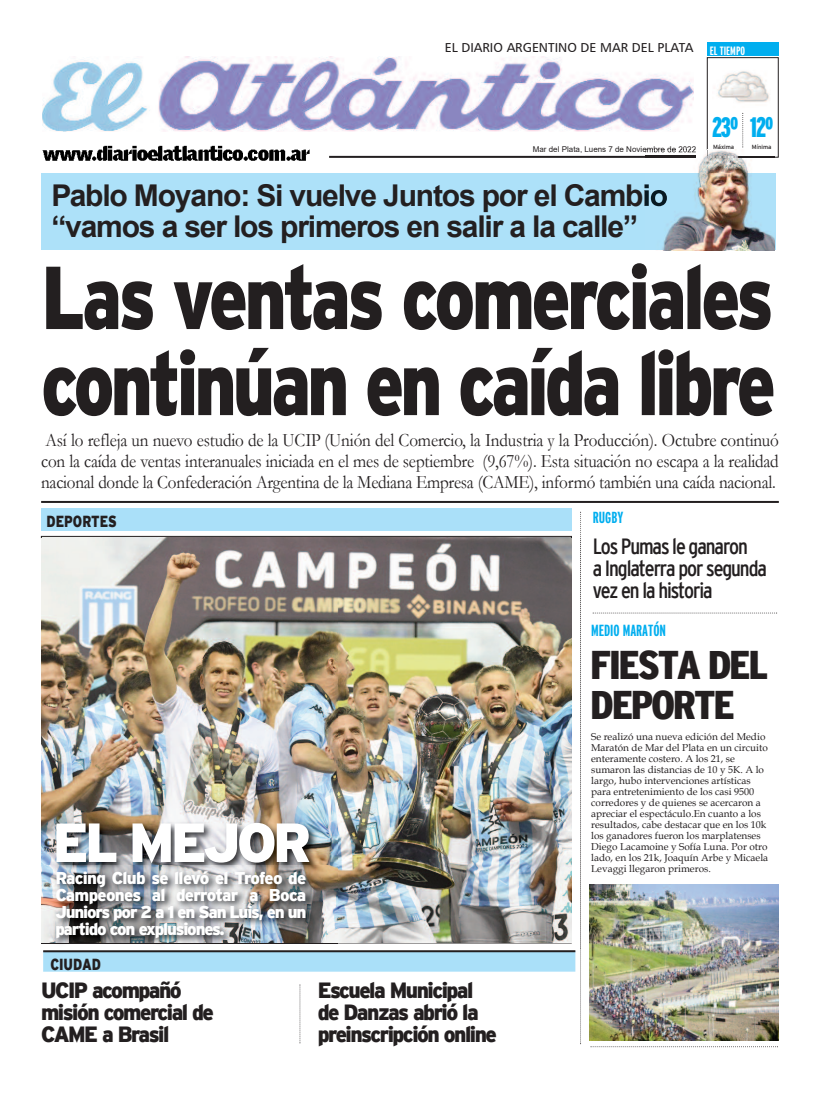
<style>
.page{position:relative;width:820px;height:1095px;background:#fff}
.page>*{position:absolute;margin:0;border:0;box-sizing:border-box;transform-origin:0 0}
.t1{font:900 89px/86px "Interstate";letter-spacing:-.055em;color:#231f20;scale:.81 1}
.t2{font:900 55px "Interstate";letter-spacing:-.07em;color:#fff}
.t3{font:900 condensed 40px/40px "Interstate";letter-spacing:-.055em;color:#231f20;scale:1.07 1}
.t4{font:700 30px/30.6px "Arial";letter-spacing:-.04em;color:#231f20}
.t5{font:900 extra-condensed 28px "Interstate";color:#00aeef}
.t6{font:900 22px/22px "Interstate";letter-spacing:-.07em;color:#231f20;scale:.95 1}
.t7{font:condensed 22px/22px "Interstate";letter-spacing:-.05em;color:#231f20}
.t8{font:19px/21px "Garamond";letter-spacing:-.015em;color:#231f20;text-align:justify;scale:.9 1}
.t9{font:900 17px/17px "Interstate";letter-spacing:-.07em;color:#fff;text-align:justify}
.t10{font:700 extra-condensed 16px "Interstate";color:#00aeef}
.t11{font:900 16px "Interstate";color:#231f20;scale:.8 1}
.t12{font:13px "Humanist 777 BT Roman B";color:#231f20}
.t13{font:700 extra-condensed 12px "Interstate";color:#fff}
.t14{font:10px/11px "Book Antiqua";color:#231f20}
.t15{font:8px "Arial";color:#231f20}
.t16{font:6px "Interstate";letter-spacing:-.005em;color:#231f20}
</style>
<div class="page">
<div style="left:41px;top:173px;width:734px;height:76px;background:#ade1f9"></div>
<hr style="left:41px;top:501px;width:737px;height:2px;background:#231f20">
<div style="left:41px;top:508px;width:530px;height:23px;background:#aae0f9"></div>
<svg style="left:592px;top:612px;width:183px;height:1px"></svg>
<img style="left:337px;top:538px;width:234px;height:404px">
<img style="left:42px;top:538px;width:295px;height:326px">
<svg style="left:580px;top:511px;width:1px;height:532px"></svg>
<img style="left:42px;top:56px;width:651px;height:75px">
<hr style="left:329px;top:156px;width:366px;height:2px;background:#231f20">
<div style="left:706px;top:57px;width:72px;height:100px;border:1px solid #231f20"></div>
<div style="left:706px;top:43px;width:72px;height:13px;background:#00aeef"></div>
<svg style="left:742px;top:113px;width:1px;height:34px"></svg>
<img style="left:717px;top:71px;width:53px;height:32px">
<img style="left:41px;top:864px;width:296px;height:131px">
<img style="left:42px;top:145px;width:268px;height:16px">
<div style="left:43px;top:951px;width:532px;height:20px;background:#aae0f9"></div>
<hr style="left:43px;top:950px;width:532px;height:2px;background:#231f20">
<svg style="left:299px;top:984px;width:1px;height:59px"></svg>
<img style="left:589px;top:884px;width:189px;height:155px">
<img style="left:645px;top:150px;width:129px;height:100px">
<img style="left:645px;top:156px;width:50px;height:2px">
<svg style="left:706px;top:150px;width:2px;height:7px"></svg>
<h3 class="t12" style="left:444px;top:40px;width:250px">EL DIARIO ARGENTINO DE MAR DEL PLATA</h3>
<p class="t13" style="left:709px;top:44px;width:37px">EL TIEMPO</p>
<p class="t15" style="left:532px;top:145px;width:165px">Mar del Plata, Luens 7 de Noviembre de 2022</p>
<h3 class="t4" style="left:51px;top:180px;width:618px">Pablo Moyano: Si vuelve Juntos por el Cambio “vamos a ser los primeros en salir a la calle”</h3>
<h3 class="t5" style="left:711px;top:111px;width:63px">23º 12º</h3>
<p class="t16" style="left:712px;top:143px;width:23px">Máxima</p>
<p class="t16" style="left:751px;top:143px;width:21px">Mínima</p>
<h1 class="t1" style="left:41px;top:254px;width:908px">Las ventas comerciales continúan en caída libre</h1>
<p class="t8" style="left:41px;top:429px;width:820px">Así lo refleja un nuevo estudio de la UCIP (Unión del Comercio, la Industria y la Producción). Octubre continuó con la caída de ventas interanuales iniciada en el mes de septiembre (9,67%). Esta situación no escapa a la realidad nacional donde la Confederación Argentina de la Mediana Empresa (CAME), informó también una caída nacional.</p>
<h3 class="t11" style="left:46px;top:512px;width:89px">DEPORTES</h3>
<h2 class="t2" style="left:52px;top:811px;width:261px">EL MEJOR</h2>
<h3 class="t9" style="left:55px;top:868px;width:252px">Racing Club se llevó el Trofeo de Campeones al derrotar a Boca Juniors por 2 a 1 en San Luis, en un partido con explusiones.</h3>
<h3 class="t11" style="left:50px;top:954px;width:65px">CIUDAD</h3>
<h3 class="t6" style="left:41px;top:978px;width:183px">UCIP acompañó misión comercial de<br>CAME a Brasil</h3>
<h3 class="t6" style="left:317px;top:978px;width:190px">Escuela Municipal de Danzas abrió la preinscripción online</h3>
<h3 class="t10" style="left:592px;top:509px;width:32px">RUGBY</h3>
<h3 class="t7" style="left:592px;top:535px;width:176px">Los Pumas le ganaron<br>a Inglaterra por segunda vez en la historia</h3>
<h3 class="t10" style="left:590px;top:621px;width:77px">MEDIO MARATÓN</h3>
<h3 class="t3" style="left:590px;top:644px;width:168px">FIESTA DEL<br>DEPORTE</h3>
<p class="t14" style="left:591px;top:731px;width:178px">Se realizó una nueva edición del Medio Maratón de Mar del Plata en un circuito enteramente costero. A los 21, se sumaron las distancias de 10 y 5K. A lo largo, hubo intervenciones artísticas para entretenimiento de los casi 9500 corredores y de quienes se acercaron a apreciar el espectáculo.En cuanto a los resultados, cabe destacar que en los 10k los ganadores fueron los marplatenses Diego Lacamoine y Sofía Luna. Por otro lado, en los 21k, Joaquín Arbe y Micaela Levaggi llegaron primeros.</p>
</div>
